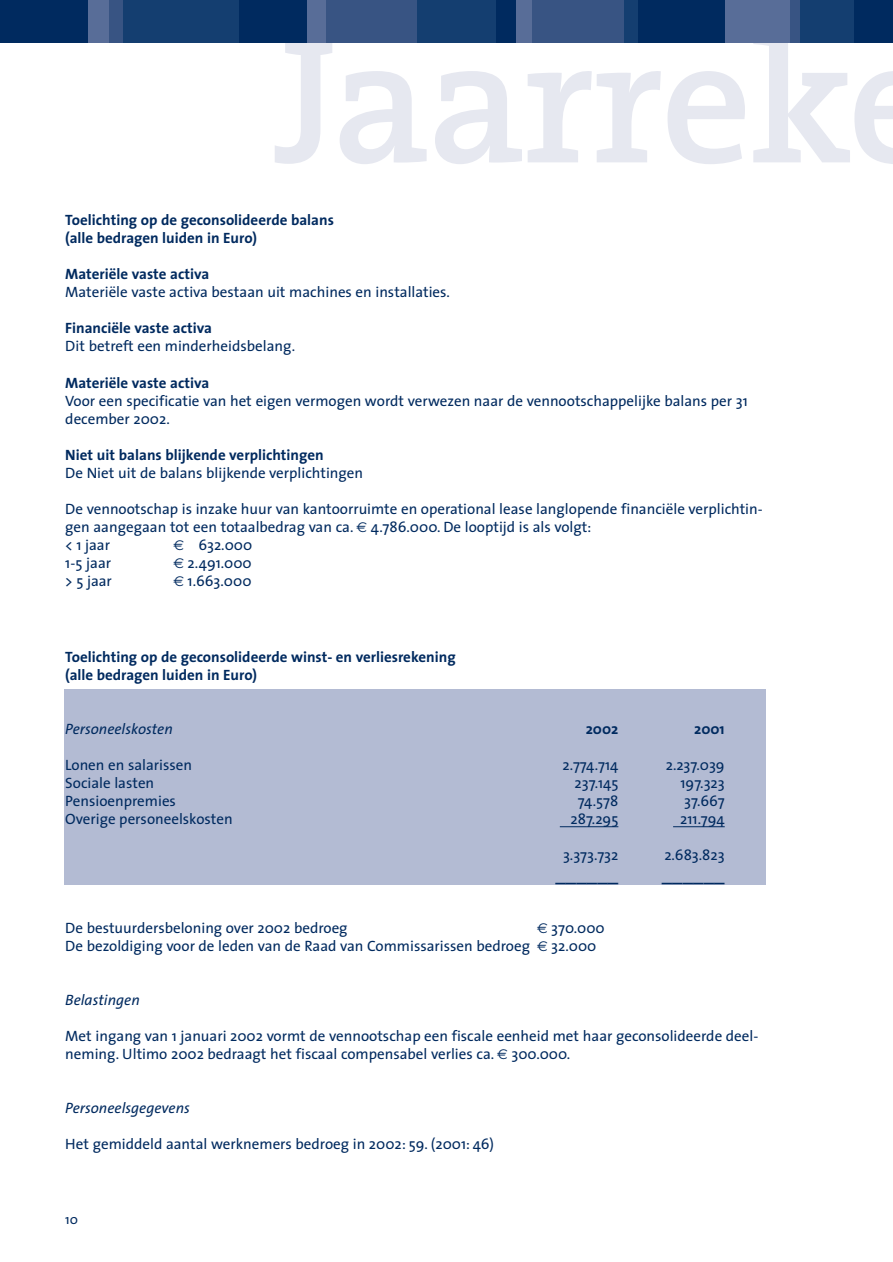
<style>
.page{position:relative;width:893px;height:1262px;background:#fff}
.page>*{position:absolute;margin:0;border:0;box-sizing:border-box;transform-origin:0 0}
.t1{font:600 180px "The Serif B6";letter-spacing:-.015em;color:#e6e8f0}
.t2{font:21px "The Sans";color:#002a5f}
.t3{font:15px/18px "The Sans";color:#002a5f}
.t4{font:700 15px/18px "The Sans";color:#002a5f}
.t5{font:italic 15px "The Sans";color:#002a5f}
.t6{font:13.5px "The Sans";color:#002a5f}
.s1{font-family:"Euro Sans";font-size:14.25px}
</style>
<div class="page">
<div style="left:64px;top:689px;width:701px;height:195px;background:#b3bbd3"></div>
<svg style="left:560px;top:826px;width:58px;height:1px"></svg>
<svg style="left:673px;top:826px;width:51px;height:1px"></svg>
<div style="left:0;top:0;width:88px;height:43px;background:#002a5f"></div>
<div style="left:88px;top:0;width:21px;height:43px;background:#586d98"></div>
<div style="left:109px;top:0;width:15px;height:43px;background:#385483"></div>
<div style="left:124px;top:0;width:115px;height:43px;background:#143e70"></div>
<div style="left:239px;top:0;width:68px;height:43px;background:#002a5f"></div>
<div style="left:307px;top:0;width:19px;height:43px;background:#586d98"></div>
<div style="left:417px;top:0;width:79px;height:43px;background:#143e70"></div>
<div style="left:496px;top:0;width:20px;height:43px;background:#002a5f"></div>
<div style="left:516px;top:0;width:16px;height:43px;background:#586d98"></div>
<div style="left:532px;top:0;width:92px;height:43px;background:#385483"></div>
<div style="left:624px;top:0;width:14px;height:43px;background:#143e70"></div>
<div style="left:638px;top:0;width:87px;height:43px;background:#002a5f"></div>
<div style="left:725px;top:0;width:64px;height:43px;background:#586d98"></div>
<div style="left:790px;top:0;width:10px;height:43px;background:#385483"></div>
<div style="left:800px;top:0;width:53px;height:43px;background:#143e70"></div>
<div style="left:854px;top:0;width:38px;height:43px;background:#002a5f"></div>
<div style="left:326px;top:0;width:91px;height:43px;background:#385483"></div>
<h1 class="t1" style="left:273px;top:33px;width:581px">Jaarrek</h1>
<p class="t4" style="left:65px;top:213px;width:270px">Toelichting op de geconsolideerde balans (alle bedragen luiden in Euro)</p>
<p class="t4" style="left:65px;top:267px;width:145px">Materiële vaste activa</p>
<p class="t3" style="left:65px;top:285px;width:386px">Materiële vaste activa bestaan uit machines en installaties.</p>
<p class="t4" style="left:65px;top:321px;width:148px">Financiële vaste activa</p>
<p class="t3" style="left:65px;top:339px;width:231px">Dit betreft een minderheidsbelang.</p>
<p class="t4" style="left:65px;top:375px;width:145px">Materiële vaste activa</p>
<p class="t3" style="left:65px;top:393px;width:684px">Voor een specificatie van het eigen vermogen wordt verwezen naar de vennootschappelijke balans per 31 december 2002.</p>
<p class="t4" style="left:65px;top:447px;width:260px">Niet uit balans blijkende verplichtingen</p>
<p class="t3" style="left:65px;top:465px;width:299px">De Niet uit de balans blijkende verplichtingen</p>
<p class="t3" style="left:65px;top:501px;width:699px">De vennootschap is inzake huur van kantoorruimte en operational lease langlopende financiële verplichtin&shy;gen aangegaan tot een totaalbedrag van ca. <span class="s1">€</span> 4.786.000. De looptijd is als volgt:<br>&lt; 1 jaar</p>
<p class="t3" style="left:173px;top:537px;width:80px"><span class="s1">€</span> 632.000</p>
<p class="t3" style="left:65px;top:555px;width:47px">1-5 jaar</p>
<p class="t3" style="left:173px;top:555px;width:80px"><span class="s1">€</span> 2.491.000</p>
<p class="t3" style="left:65px;top:573px;width:48px">&gt; 5 jaar</p>
<p class="t3" style="left:173px;top:573px;width:80px"><span class="s1">€</span> 1.663.000</p>
<p class="t4" style="left:65px;top:650px;width:392px">Toelichting op de geconsolideerde winst- en verliesrekening (alle bedragen luiden in Euro)</p>
<p class="t5" style="left:65px;top:723px;width:109px">Personeelskosten</p>
<p class="t4" style="left:585px;top:722px;width:34px">2002</p>
<p class="t4" style="left:694px;top:722px;width:32px">2001</p>
<p class="t3" style="left:65px;top:758px;width:128px">Lonen en salarissen</p>
<p class="t3" style="left:562px;top:758px;width:57px">2.774.714</p>
<p class="t3" style="left:665px;top:758px;width:60px">2.237.039</p>
<p class="t3" style="left:65px;top:776px;width:90px">Sociale lasten</p>
<p class="t3" style="left:574px;top:776px;width:45px">237.145</p>
<p class="t3" style="left:680px;top:776px;width:46px">197.323</p>
<p class="t3" style="left:65px;top:794px;width:112px">Pensioenpremies</p>
<p class="t3" style="left:577px;top:794px;width:42px">74.578</p>
<p class="t3" style="left:684px;top:794px;width:42px">37.667</p>
<p class="t3" style="left:65px;top:812px;width:169px">Overige personeelskosten</p>
<p class="t3" style="left:570px;top:812px;width:49px">287.295</p>
<p class="t3" style="left:680px;top:812px;width:46px">211.794</p>
<p class="t3" style="left:563px;top:848px;width:57px">3.373.732</p>
<p class="t3" style="left:664px;top:848px;width:62px">2.683.823</p>
<h2 class="t2" style="left:555px;top:863px;width:64px">______</h2>
<h2 class="t2" style="left:661px;top:863px;width:64px">______</h2>
<p class="t3" style="left:65px;top:920px;width:284px">De bestuurdersbeloning over 2002 bedroeg</p>
<p class="t3" style="left:65px;top:920px;width:541px;text-indent:471px"><span class="s1">€</span> 370.000<br>De bezoldiging voor de leden van de Raad van Commissarissen bedroeg <span class="s1">€</span> 32.000</p>
<p class="t5" style="left:65px;top:993px;width:76px">Belastingen</p>
<p class="t3" style="left:65px;top:1028px;width:694px">Met ingang van 1 januari 2002 vormt de vennootschap een fiscale eenheid met haar geconsolideerde deel&shy;neming. Ultimo 2002 bedraagt het fiscaal compensabel verlies ca. <span class="s1">€</span> 300.000.</p>
<p class="t5" style="left:65px;top:1101px;width:126px">Personeelsgegevens</p>
<p class="t3" style="left:65px;top:1136px;width:430px">Het gemiddeld aantal werknemers bedroeg in 2002: 59. (2001: 46)</p>
<p class="t6" style="left:65px;top:1214px;width:14px">10</p>
</div>
